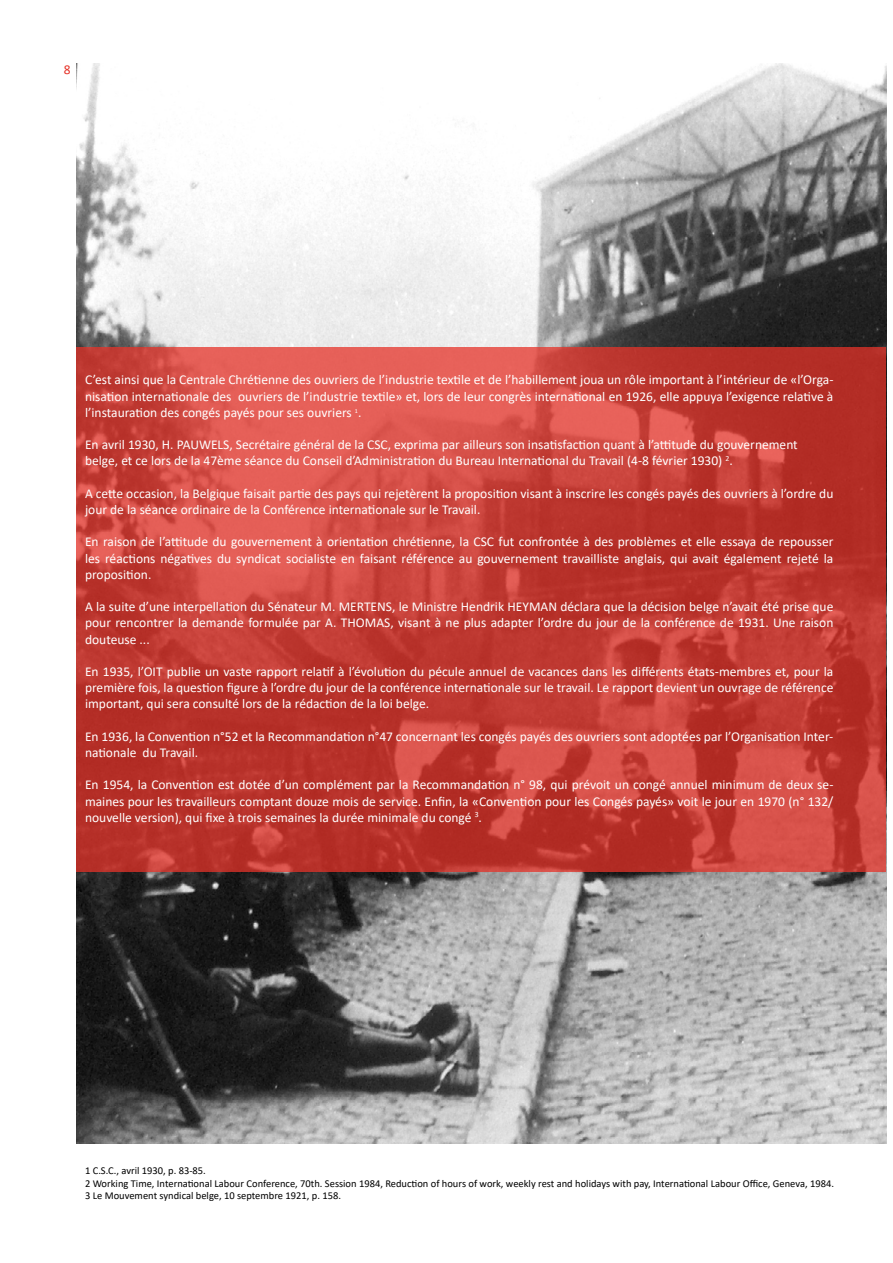
<style>
.page{position:relative;width:893px;height:1263px;background:#fff}
.page>*{position:absolute;margin:0;border:0;box-sizing:border-box;transform-origin:0 0}
.t1{font:13.5px/16.2px "Calibri";color:#fff;text-align:justify}
.t2{font:13.5px "Calibri";color:#e63329}
.t3{font:10.5px/12.6px "Calibri";color:#000}
</style>
<div class="page">
<img style="left:77px;top:64px;width:809px;height:1079px">
<svg style="left:77px;top:347px;width:809px;height:525px;background:#c53e37"></svg>
<p class="t2" style="left:64px;top:60px;width:8px">8</p>
<p class="t1" style="left:85px;top:371px;width:750px">C’est ainsi que la Centrale Chrétienne des ouvriers de l’industrie textile et de l’habillement joua un rôle important à l’intérieur de «l’Orga&shy;nisation internationale des ouvriers de l’industrie textile» et, lors de leur congrès international en 1926, elle appuya l’exigence relative à l’instauration des congés payés pour ses ouvriers <sup>1</sup>.</p>
<p class="t1" style="left:85px;top:436px;width:714px">En avril 1930, H. PAUWELS, Secrétaire général de la CSC, exprima par ailleurs son insatisfaction quant à l’attitude du gouvernement belge, et ce lors de la 47ème séance du Conseil d’Administration du Bureau International du Travail (4-8 février 1930) <sup>2</sup>.</p>
<p class="t1" style="left:85px;top:485px;width:750px">A cette occasion, la Belgique faisait partie des pays qui rejetèrent la proposition visant à inscrire les congés payés des ouvriers à l’ordre du jour de la séance ordinaire de la Conférence internationale sur le Travail.</p>
<p class="t1" style="left:85px;top:533px;width:750px">En raison de l’attitude du gouvernement à orientation chrétienne, la CSC fut confrontée à des problèmes et elle essaya de repousser les réactions négatives du syndicat socialiste en faisant référence au gouvernement travailliste anglais, qui avait également rejeté la proposition.</p>
<p class="t1" style="left:85px;top:598px;width:750px">A la suite d’une interpellation du Sénateur M. MERTENS, le Ministre Hendrik HEYMAN déclara que la décision belge n’avait été prise que pour rencontrer la demande formulée par A. THOMAS, visant à ne plus adapter l’ordre du jour de la conférence de 1931. Une raison douteuse ...</p>
<p class="t1" style="left:85px;top:663px;width:750px">En 1935, l’OIT publie un vaste rapport relatif à l’évolution du pécule annuel de vacances dans les différents états-membres et, pour la première fois, la question figure à l’ordre du jour de la conférence internationale sur le travail. Le rapport devient un ouvrage de référence important, qui sera consulté lors de la rédaction de la loi belge.</p>
<p class="t1" style="left:85px;top:728px;width:750px">En 1936, la Convention n°52 et la Recommandation n°47 concernant les congés payés des ouvriers sont adoptées par l’Organisation Inter&shy;nationale du Travail.</p>
<p class="t1" style="left:85px;top:776px;width:750px">En 1954, la Convention est dotée d’un complément par la Recommandation n° 98, qui prévoit un congé annuel minimum de deux se&shy;maines pour les travailleurs comptant douze mois de service. Enfin, la «Convention pour les Congés payés» voit le jour en 1970 (n° 132/ nouvelle version), qui fixe à trois semaines la durée minimale du congé <sup>3</sup>.</p>
<p class="t3" style="left:85px;top:1164px;width:750px">1 C.S.C., avril 1930, p. 83-85.<br>2 Working Time, International Labour Conference, 70th. Session 1984, Reduction of hours of work, weekly rest and holidays with pay, International Labour Office, Geneva, 1984.<br>3 Le Mouvement syndical belge, 10 septembre 1921, p. 158.</p>
</div>
